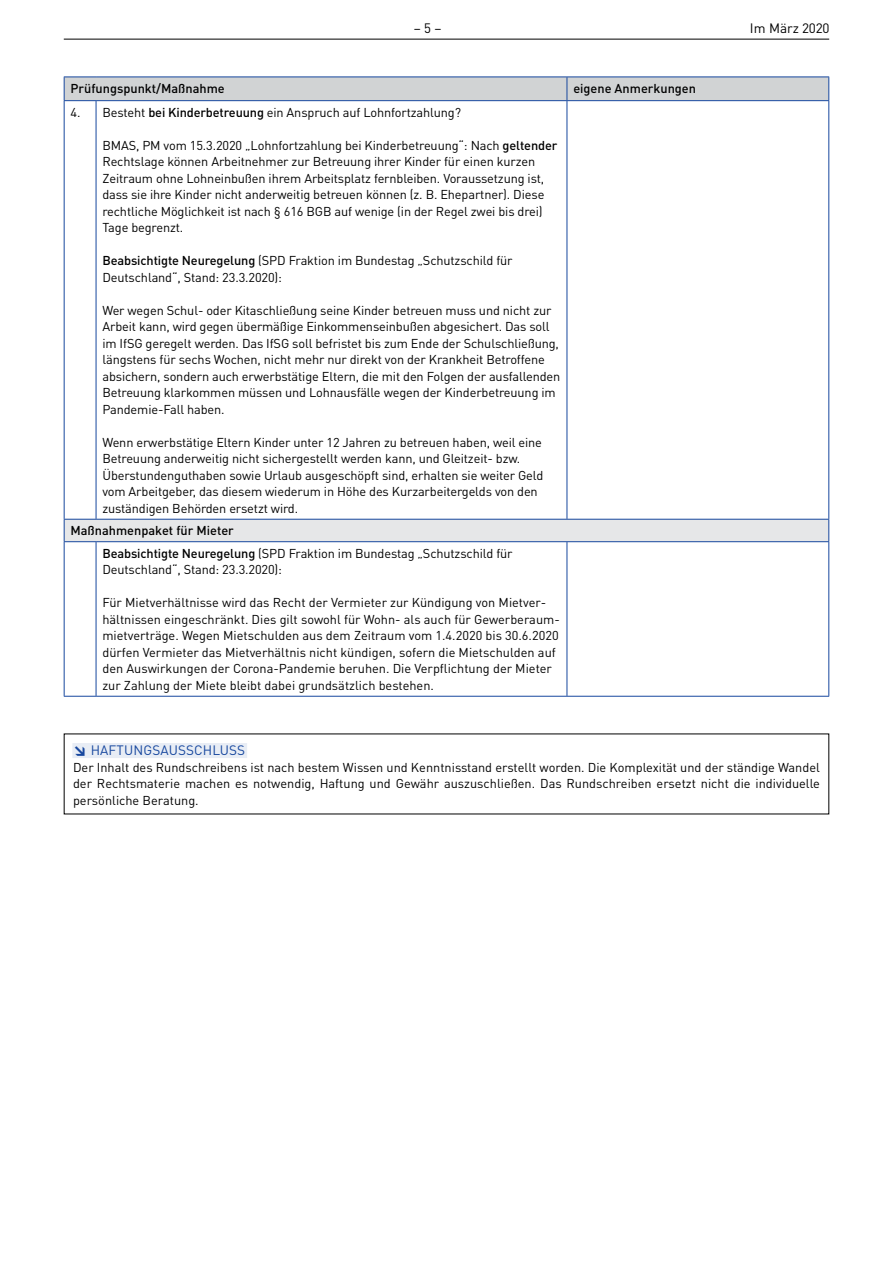
<style>
.page{position:relative;width:893px;height:1263px;background:#fff}
.page>*{position:absolute;margin:0;border:0;box-sizing:border-box;transform-origin:0 0}
.t1{font:13.5px "DIN Pro";letter-spacing:.01em;color:#17479e}
.t2{font:13.5px "DIN Pro";color:#000}
.t3{font:12.75px/16.5px "DIN Pro";letter-spacing:-.01em;color:#000}
.t4{font:500 12.75px/22.5px "DIN Pro";color:#000}
.s1{font-weight:500}
.s2{font-weight:400}
.s3{font-weight:900}
</style>
<div class="page">
<hr style="left:64px;top:39px;width:765px;height:1px;background:#000">
<svg style="left:65px;top:101px;width:763px;height:418px"></svg>
<div style="left:64px;top:519px;width:765px;height:23px;background:#e6e7e8"></div>
<svg style="left:65px;top:542px;width:763px;height:154px"></svg>
<div style="left:64px;top:77px;width:765px;height:23px;background:#d1d3d4"></div>
<hr style="left:64px;top:100px;width:32px;height:1px;background:#17479e">
<hr style="left:96px;top:100px;width:471px;height:1px;background:#17479e">
<hr style="left:567px;top:100px;width:262px;height:1px;background:#17479e">
<hr style="left:96px;top:101px;width:1px;height:418px;background:#17479e">
<svg style="left:828px;top:520px;width:1px;height:21px"></svg>
<hr style="left:96px;top:542px;width:1px;height:154px;background:#17479e">
<hr style="left:567px;top:101px;width:1px;height:418px;background:#17479e">
<hr style="left:567px;top:542px;width:1px;height:154px;background:#17479e">
<hr style="left:828px;top:101px;width:1px;height:418px;background:#17479e">
<hr style="left:828px;top:542px;width:1px;height:154px;background:#17479e">
<hr style="left:64px;top:101px;width:1px;height:418px;background:#17479e">
<hr style="left:64px;top:519px;width:32px;height:1px;background:#17479e">
<svg style="left:64px;top:520px;width:1px;height:21px"></svg>
<hr style="left:96px;top:519px;width:471px;height:1px;background:#17479e">
<hr style="left:567px;top:519px;width:262px;height:1px;background:#17479e">
<hr style="left:64px;top:541px;width:32px;height:1px;background:#17479e">
<hr style="left:64px;top:542px;width:1px;height:154px;background:#17479e">
<hr style="left:96px;top:541px;width:471px;height:1px;background:#17479e">
<hr style="left:567px;top:541px;width:262px;height:1px;background:#17479e">
<hr style="left:64px;top:696px;width:32px;height:1px;background:#17479e">
<hr style="left:96px;top:696px;width:471px;height:1px;background:#17479e">
<hr style="left:567px;top:696px;width:262px;height:1px;background:#17479e">
<div style="left:72px;top:743px;width:175px;height:15px;background:#e8edf5"></div>
<p class="t2" style="left:414px;top:19px;width:29px">– 5 –</p>
<p class="t2" style="left:750px;top:19px;width:81px">Im März 2020</p>
<p class="t4" style="left:71px;top:77px;width:156px">Prüfungspunkt/Maßnahme</p>
<p class="t4" style="left:573px;top:77px;width:124px">eigene Anmerkungen</p>
<p class="t3" style="left:71px;top:103px;width:392px">4. Besteht <span class="s1">bei Kinderbetreuung</span> ein Anspruch auf Lohnfortzahlung?</p>
<p class="t3" style="left:102px;top:136px;width:456px">BMAS, PM vom 15.3.2020 „Lohnfortzahlung bei Kinderbetreuung“: Nach <span class="s1">geltender </span>Rechtslage können Arbeitnehmer zur Betreuung ihrer Kinder für einen kurzen Zeitraum ohne Lohneinbußen ihrem Arbeitsplatz fernbleiben. Voraussetzung ist, dass sie ihre Kinder nicht anderweitig betreuen können (z. B. Ehepartner). Diese rechtliche Möglichkeit ist nach § 616 BGB auf wenige (in der Regel zwei bis drei)<br>Tage begrenzt.</p>
<p class="t3" style="left:102px;top:252px;width:412px"><span class="s1">Beabsichtigte Neuregelung</span> (SPD Fraktion im Bundestag „Schutzschild für<br>Deutschland“, Stand: 23.3.2020):</p>
<p class="t3" style="left:102px;top:301px;width:459px">Wer wegen Schul- oder Kitaschließung seine Kinder betreuen muss und nicht zur Arbeit kann, wird gegen übermäßige Einkommenseinbußen abgesichert. Das soll im IfSG geregelt werden. Das IfSG soll befristet bis zum Ende der Schulschließung, längstens für sechs Wochen, nicht mehr nur direkt von der Krankheit Betroffene absichern, sondern auch erwerbstätige Eltern, die mit den Folgen der ausfallenden Betreuung klarkommen müssen und Lohnausfälle wegen der Kinderbetreuung im Pandemie-Fall haben.</p>
<p class="t3" style="left:102px;top:433px;width:443px">Wenn erwerbstätige Eltern Kinder unter 12 Jahren zu betreuen haben, weil eine Betreuung anderweitig nicht sichergestellt werden kann, und Gleitzeit- bzw.<br>Überstundenguthaben sowie Urlaub ausgeschöpft sind, erhalten sie weiter Geld vom Arbeitgeber, das diesem wiederum in Höhe des Kurzarbeitergelds von den zuständigen Behörden ersetzt wird.</p>
<p class="t4" style="left:102px;top:519px;width:412px;text-indent:-32px">Maßnahmenpaket für Mieter<br>Beabsichtigte Neuregelung <span class="s2">(SPD Fraktion im Bundestag „Schutzschild für</span></p>
<p class="t3" style="left:102px;top:561px;width:181px">Deutschland“, Stand: 23.3.2020):</p>
<p class="t3" style="left:102px;top:594px;width:459px">Für Mietverhältnisse wird das Recht der Vermieter zur Kündigung von Mietver&shy;hältnissen eingeschränkt. Dies gilt sowohl für Wohn- als auch für Gewerberaum&shy;mietverträge. Wegen Mietschulden aus dem Zeitraum vom 1.4.2020 bis 30.6.2020 dürfen Vermieter das Mietverhältnis nicht kündigen, sofern die Mietschulden auf den Auswirkungen der Corona-Pandemie beruhen. Die Verpflichtung der Mieter zur Zahlung der Miete bleibt dabei grundsätzlich bestehen.</p>
<p class="t1" style="left:73px;top:741px;width:173px"><span class="s3">↘</span> HAFTUNGSAUSSCHLUSS</p>
<p class="t3" style="left:73px;top:758px;width:748px;text-align:justify">Der Inhalt des Rundschreibens ist nach bestem Wissen und Kenntnisstand erstellt worden. Die Komplexität und der ständige Wandel der Rechtsmaterie machen es notwendig, Haftung und Gewähr auszuschließen. Das Rundschreiben ersetzt nicht die individuelle persönliche Beratung.</p>
</div>
